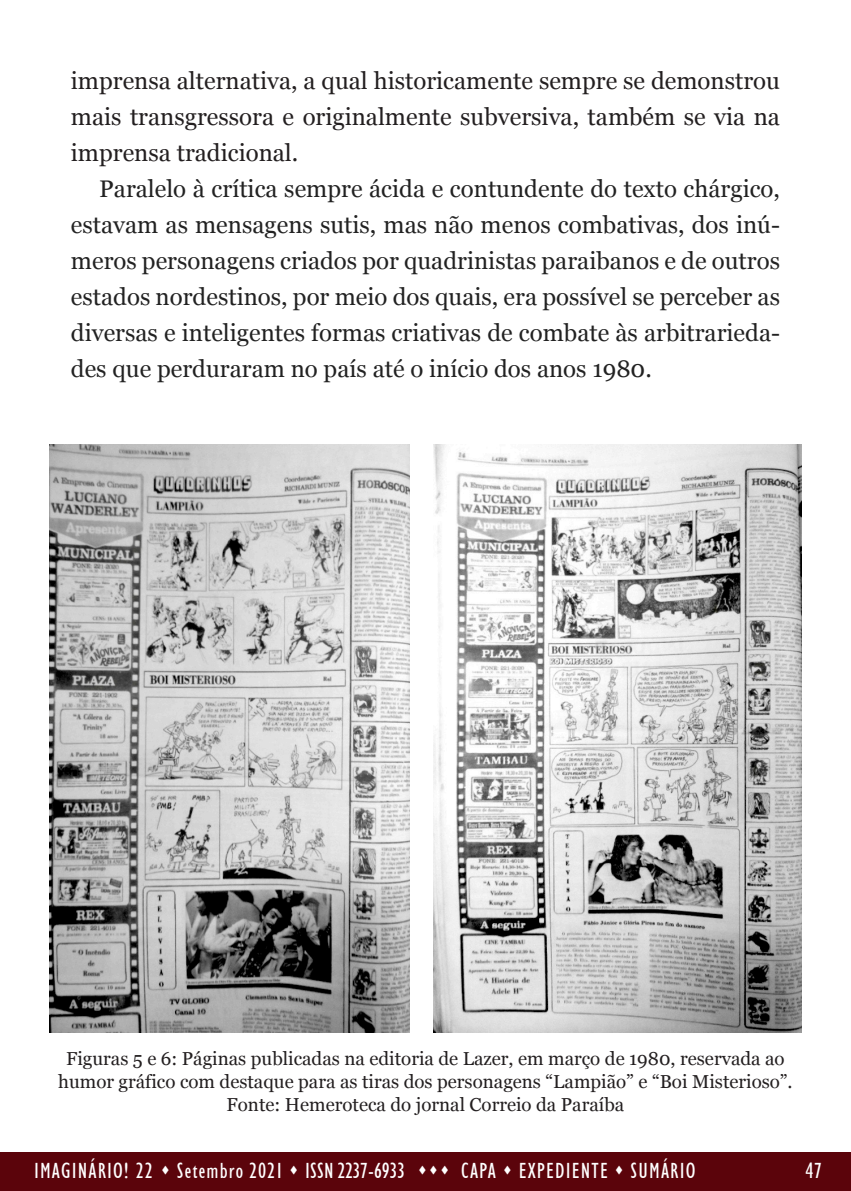
<style>
.page{position:relative;width:851px;height:1191px;background:#fff}
.page>*{position:absolute;margin:0;border:0;box-sizing:border-box;transform-origin:0 0}
.t1{font:24px/36px "Georgia";color:#222;text-align:justify}
.t2{font:24px/36px "Georgia";color:#231f20;text-align:justify}
.t3{font:condensed 22px "Humanist 521 BT";letter-spacing:.05em;color:#fff}
.t4{font:18.8px/22.8px "Georgia";color:#231f20;text-align:center}
</style>
<div class="page">
<div style="left:0;top:1152px;width:850px;height:39px;background:#5b040b"></div>
<img style="left:50px;top:445px;width:359px;height:587px">
<img style="left:433px;top:445px;width:368px;height:587px">
<p class="t2" style="left:71px;top:62px;width:710px">imprensa alternativa, a qual historicamente sempre se demonstrou mais transgressora e originalmente subversiva, também se via na imprensa tradicional.</p>
<p class="t1" style="left:71px;top:170px;width:710px;text-indent:28px">Paralelo à crítica sempre ácida e contundente do texto chárgico, estavam as mensagens sutis, mas não menos combativas, dos inú&shy;meros personagens criados por quadrinistas paraibanos e de outros estados nordestinos, por meio dos quais, era possível se perceber as diversas e inteligentes formas criativas de combate às arbitrarieda&shy;des que perduraram no país até o início dos anos 1980.</p>
<p class="t4" style="left:58px;top:1046px;width:736px">Figuras 5 e 6: Páginas publicadas na editoria de Lazer, em março de 1980, reservada ao humor gráfico com destaque para as tiras dos personagens “Lampião” e “Boi Misterioso”.</p>
<p class="t4" style="left:226px;top:1092px;width:399px">Fonte: Hemeroteca do jornal Correio da Paraíba</p>
<p class="t3" style="left:34px;top:1158px;width:663px">IMAGINÁRIO! 22 ▲ Setembro 2021 ▲ ISSN 2237-6933 ▲▲▲ CAPA ▲ EXPEDIENTE ▲ SUMÁRIO</p>
<p class="t3" style="left:805px;top:1157px;width:18px">47</p>
</div>
